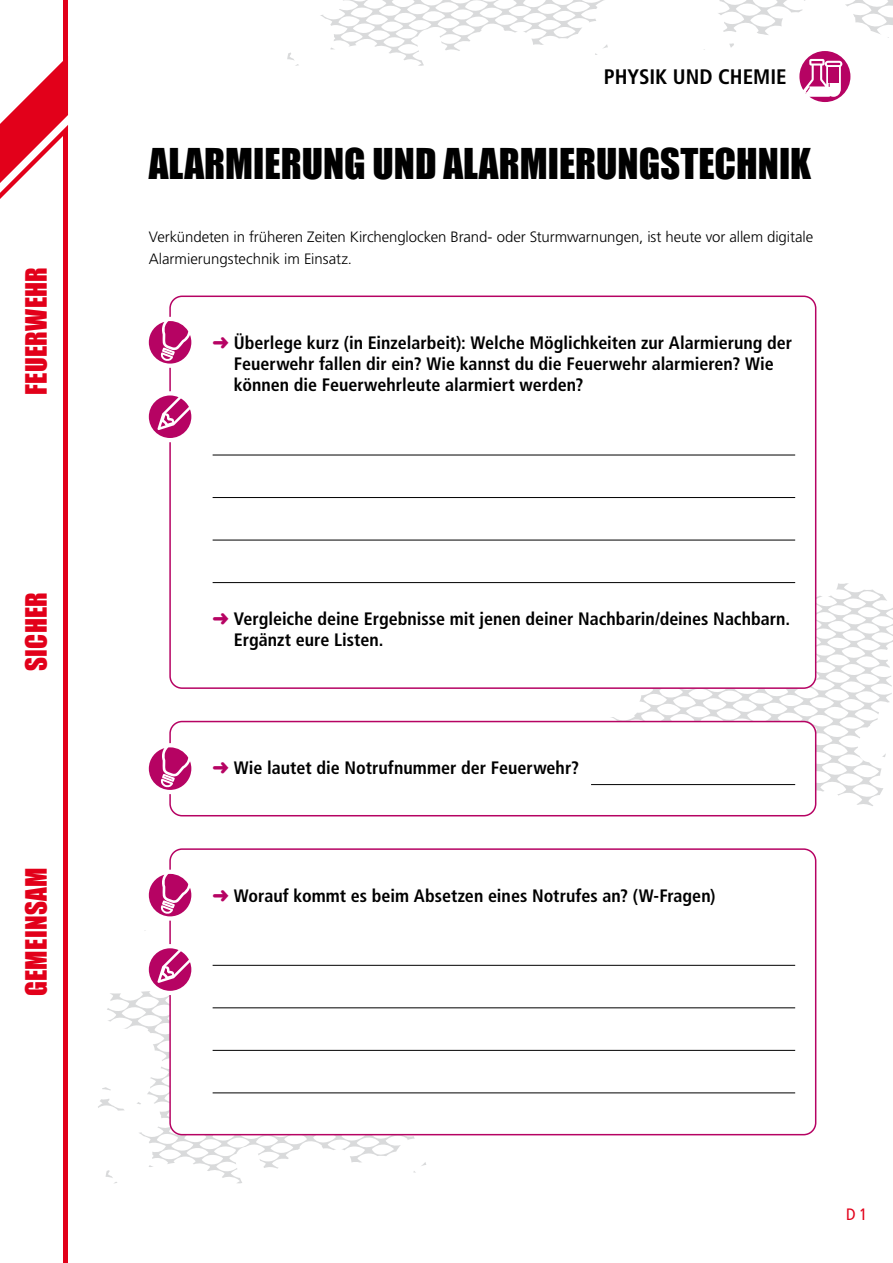
<style>
.page{position:relative;width:893px;height:1263px;background:#fff}
.page>*{position:absolute;margin:0;border:0;box-sizing:border-box;transform-origin:0 0}
.t1{font:39px "Impact";color:#000}
.t2{font:27px "Impact";letter-spacing:.01em;color:#e2001a}
.t3{font:700 condensed 21px "Frutiger LT Std";color:#000}
.t4{font:700 condensed 18px/21.3px "Frutiger LT Std";color:#000}
.t5{font:condensed 16.5px "Frutiger LT Std";color:#e2001a}
.t6{font:300 15px/21.3px "Frutiger LT Std";letter-spacing:-.005em;color:#000}
.s1{color:#b60363}
</style>
<div class="page">
<hr style="left:64px;top:0;width:4px;height:98px;background:#e2001a">
<hr style="left:64px;top:130px;width:4px;height:1133px;background:#e2001a">
<svg style="left:0;top:56px;width:68px;height:211px"></svg>
<svg style="left:593px;top:562px;width:300px;height:244px"></svg>
<svg style="left:98px;top:1099px;width:9px;height:9px"></svg>
<svg style="left:107px;top:991px;width:323px;height:192px"></svg>
<svg style="left:148px;top:1165px;width:6px;height:2px"></svg>
<svg style="left:287px;top:0;width:321px;height:66px"></svg>
<svg style="left:704px;top:0;width:189px;height:102px"></svg>
<div style="left:170px;top:296px;width:646px;height:392px;background:#fff;border-radius:12px"></div>
<div style="left:169px;top:296px;width:647px;height:393px;border:2px solid #b60363;border-radius:12px"></div>
<div style="left:170px;top:849px;width:646px;height:286px;background:#fff;border-radius:12px"></div>
<div style="left:169px;top:848px;width:647px;height:287px;border:2px solid #b60363;border-radius:12px"></div>
<div style="left:170px;top:721px;width:646px;height:95px;background:#fff;border-radius:12px"></div>
<div style="left:169px;top:721px;width:647px;height:95px;border:2px solid #b60363;border-radius:12px"></div>
<div style="left:145px;top:317px;width:51px;height:51px;background:#fff;border-radius:50%"></div>
<svg style="left:149px;top:321px;width:42px;height:43px"></svg>
<div style="left:145px;top:870px;width:51px;height:51px;background:#fff;border-radius:50%"></div>
<svg style="left:149px;top:874px;width:42px;height:42px"></svg>
<div style="left:145px;top:743px;width:51px;height:51px;background:#fff;border-radius:50%"></div>
<svg style="left:149px;top:747px;width:42px;height:43px"></svg>
<div style="left:145px;top:391px;width:51px;height:51px;background:#fff;border-radius:50%"></div>
<svg style="left:149px;top:395px;width:42px;height:43px"></svg>
<div style="left:145px;top:944px;width:51px;height:51px;background:#fff;border-radius:50%"></div>
<svg style="left:149px;top:948px;width:42px;height:43px"></svg>
<hr style="left:213px;top:455px;width:582px;height:1px;background:#000">
<hr style="left:213px;top:965px;width:582px;height:1px;background:#000">
<hr style="left:213px;top:497px;width:582px;height:1px;background:#000">
<hr style="left:213px;top:1007px;width:582px;height:1px;background:#000">
<hr style="left:213px;top:540px;width:582px;height:1px;background:#000">
<hr style="left:213px;top:1050px;width:582px;height:1px;background:#000">
<hr style="left:213px;top:582px;width:582px;height:1px;background:#000">
<hr style="left:591px;top:784px;width:204px;height:1px;background:#000">
<hr style="left:213px;top:1092px;width:582px;height:1px;background:#000">
<h2 class="t2" style="left:15px;top:395px;width:129px;rotate:-90deg">FEUERWEHR</h2>
<h2 class="t2" style="left:15px;top:671px;width:81px;rotate:-90deg">SICHER</h2>
<h2 class="t2" style="left:15px;top:996px;width:130px;rotate:-90deg">GEMEINSAM</h2>
<p class="t3" style="left:604px;top:64px;width:184px">PHYSIK UND CHEMIE</p>
<h1 class="t1" style="left:149px;top:133px;width:664px">ALARMIERUNG UND ALARMIERUNGSTECHNIK</h1>
<p class="t6" style="left:149px;top:227px;width:666px">Verkündeten in früheren Zeiten Kirchenglocken Brand- oder Sturmwarnungen, ist heute vor allem digitale<br>Alarmierungstechnik im Einsatz.</p>
<p class="t4" style="left:234px;top:332px;width:560px;text-indent:-21px"><span class="s1">➜</span> Überlege kurz (in Einzelarbeit): Welche Möglichkeiten zur Alarmierung der<br>Feuerwehr fallen dir ein? Wie kannst du die Feuerwehr alarmieren? Wie können die Feuerwehrleute alarmiert werden?</p>
<p class="t4" style="left:234px;top:608px;width:558px;text-indent:-21px"><span class="s1">➜</span> Vergleiche deine Ergebnisse mit jenen deiner Nachbarin/deines Nachbarn.<br>Ergänzt eure Listen.</p>
<p class="t4" style="left:213px;top:757px;width:368px"><span class="s1">➜</span> Wie lautet die Notrufnummer der Feuerwehr?</p>
<p class="t4" style="left:213px;top:885px;width:504px"><span class="s1">➜</span> Worauf kommt es beim Absetzen eines Notrufes an? (W-Fragen)</p>
<p class="t5" style="left:846px;top:1205px;width:23px">D 1</p>
</div>
